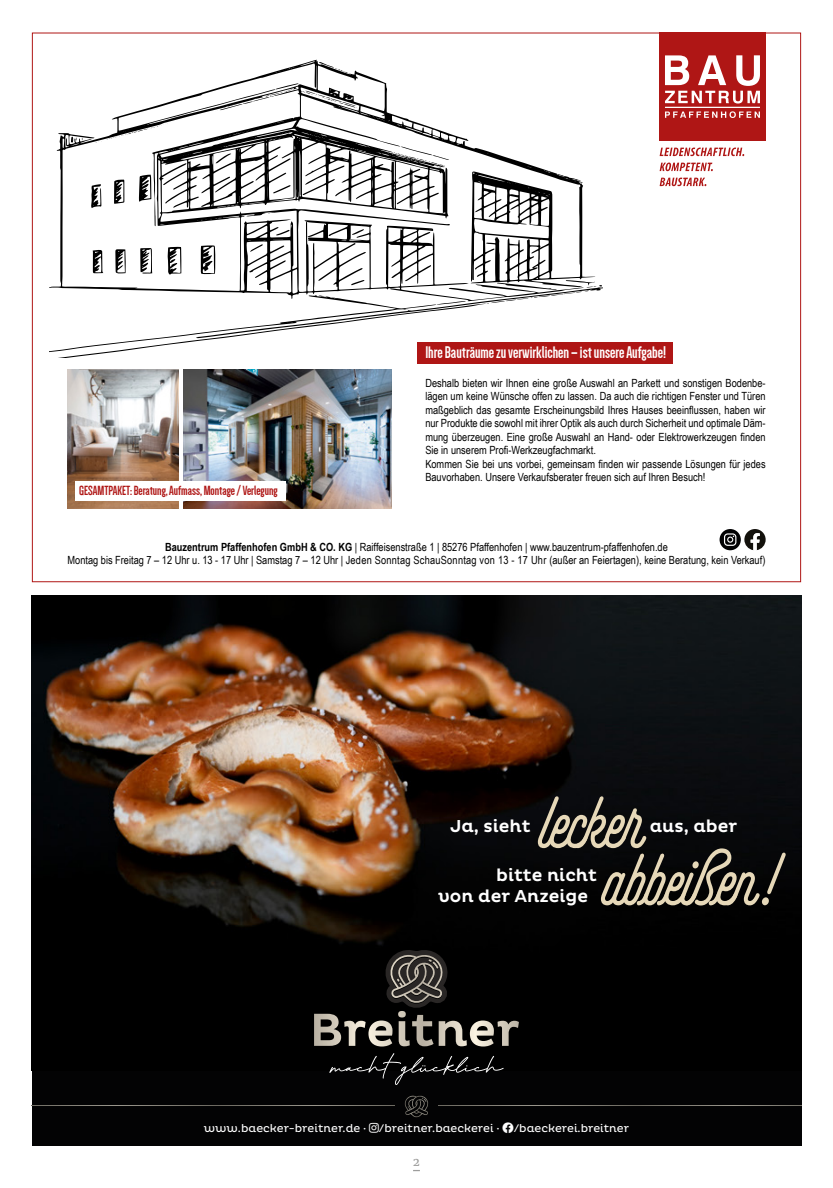
<style>
.page{position:relative;width:833px;height:1188px;background:#fff}
.page>*{position:absolute;margin:0;border:0;box-sizing:border-box;transform-origin:0 0}
.t1{font:900 83.25px "Selfie";color:#e6d8b8;scale:.88 1}
.t2{font:500 17.62px/21.1px "Pluto";color:#fff}
.t3{font:700 17.5px "Dense W01";color:#fff}
.t4{font:700 13.75px "Dense W01";color:#af1615}
.t5{font:13.75px "Karmina";color:#9d9d9c}
.t6{font:11.25px/13.5px "Arial Narrow";color:#000;text-align:center}
.t7{font:11.25px "Pluto";color:#fff}
.s1{font-weight:700}
</style>
<div class="page">
<div style="left:417px;top:342px;width:255px;height:21px;background:#af1615"></div>
<svg style="left:56px;top:60px;width:527px;height:184px"></svg>
<svg style="left:557px;top:174px;width:7px;height:2px"></svg>
<svg style="left:71px;top:137px;width:12px;height:6px"></svg>
<svg style="left:393px;top:146px;width:56px;height:22px"></svg>
<svg style="left:319px;top:62px;width:32px;height:12px"></svg>
<svg style="left:578px;top:182px;width:5px;height:4px"></svg>
<svg style="left:139px;top:175px;width:12px;height:26px"></svg>
<svg style="left:114px;top:179px;width:10px;height:25px"></svg>
<svg style="left:91px;top:184px;width:10px;height:24px"></svg>
<svg style="left:95px;top:123px;width:77px;height:21px"></svg>
<svg style="left:273px;top:185px;width:17px;height:8px"></svg>
<svg style="left:276px;top:230px;width:14px;height:5px"></svg>
<svg style="left:50px;top:244px;width:552px;height:113px"></svg>
<svg style="left:215px;top:153px;width:16px;height:10px"></svg>
<svg style="left:215px;top:83px;width:141px;height:29px"></svg>
<svg style="left:352px;top:229px;width:12px;height:6px"></svg>
<svg style="left:659px;top:177px;width:47px;height:9px"></svg>
<svg style="left:659px;top:162px;width:54px;height:9px"></svg>
<svg style="left:659px;top:147px;width:85px;height:9px"></svg>
<div style="left:659px;top:33px;width:106px;height:108px;background:#af1615"></div>
<svg style="left:665px;top:111px;width:95px;height:7px"></svg>
<svg style="left:665px;top:55px;width:95px;height:49px"></svg>
<hr style="left:665px;top:107px;width:95px;height:1px;background:#fff">
<img style="left:183px;top:369px;width:209px;height:139px">
<img style="left:67px;top:369px;width:112px;height:139px">
<div style="left:75px;top:481px;width:211px;height:19px;background:#fff"></div>
<svg style="left:744px;top:529px;width:21px;height:21px"></svg>
<svg style="left:719px;top:529px;width:22px;height:21px"></svg>
<svg style="left:724px;top:533px;width:12px;height:12px"></svg>
<div style="left:32px;top:1068px;width:769px;height:76px;background:#030304"></div>
<img style="left:32px;top:595px;width:769px;height:474px">
<svg style="left:329px;top:1052px;width:174px;height:32px"></svg>
<svg style="left:314px;top:944px;width:205px;height:102px;background:#2a2825"></svg>
<svg style="left:404px;top:1095px;width:24px;height:22px"></svg>
<p class="t4" style="left:79px;top:484px;width:200px">GESAMTPAKET: Beratung, Aufmass, Montage / Verlegung</p>
<h3 class="t3" style="left:425px;top:344px;width:242px">Ihre Bauträume zu verwirklichen – ist unsere Aufgabe!</h3>
<p class="t6" style="left:425px;top:375px;width:342px;text-align:left">Deshalb bieten wir Ihnen eine große Auswahl an Parkett und sonstigen Bodenbe&shy;lägen um keine Wünsche offen zu lassen. Da auch die richtigen Fenster und Türen maßgeblich das gesamte Erscheinungsbild Ihres Hauses beeinflussen, haben wir nur Produkte die sowohl mit ihrer Optik als auch durch Sicherheit und optimale Däm&shy;mung überzeugen. Eine große Auswahl an Hand- oder Elektrowerkzeugen finden Sie in unserem Profi-Werkzeugfachmarkt.<br>Kommen Sie bei uns vorbei, gemeinsam finden wir passende Lösungen für jedes Bauvorhaben. Unsere Verkaufsberater freuen sich auf Ihren Besuch!</p>
<p class="t6" style="left:68px;top:539px;width:699px"><span class="s1">Bauzentrum Pfaffenhofen GmbH &amp; CO. KG</span> | Raiffeisenstraße 1 | 85276 Pfaffenhofen | www.bauzentrum-pfaffenhofen.de<br>Montag bis Freitag 7 – 12 Uhr u. 13 - 17 Uhr | Samstag 7 – 12 Uhr | Jeden Sonntag SchauSonntag von 13 - 17 Uhr (außer an Feiertagen), keine Beratung, kein Verkauf)</p>
<h1 class="t1" style="left:539px;top:769px;width:119px">lecker</h1>
<h2 class="t2" style="left:450px;top:816px;width:82px">Ja, sieht</h2>
<h2 class="t2" style="left:649px;top:816px;width:89px">aus, aber</h2>
<h1 class="t1" style="left:603px;top:826px;width:198px">abbeißen!</h1>
<h2 class="t2" style="left:438px;top:864px;width:160px;text-indent:58px">bitte nicht von der Anzeige</h2>
<p class="t7" style="left:204px;top:1121px;width:297px">www.baecker-breitner.de · /breitner.baeckerei ·</p>
<p class="t7" style="left:514px;top:1121px;width:117px">/baeckerei.breitner</p>
<p class="t5" style="left:413px;top:1153px;width:8px">2</p>
</div>
